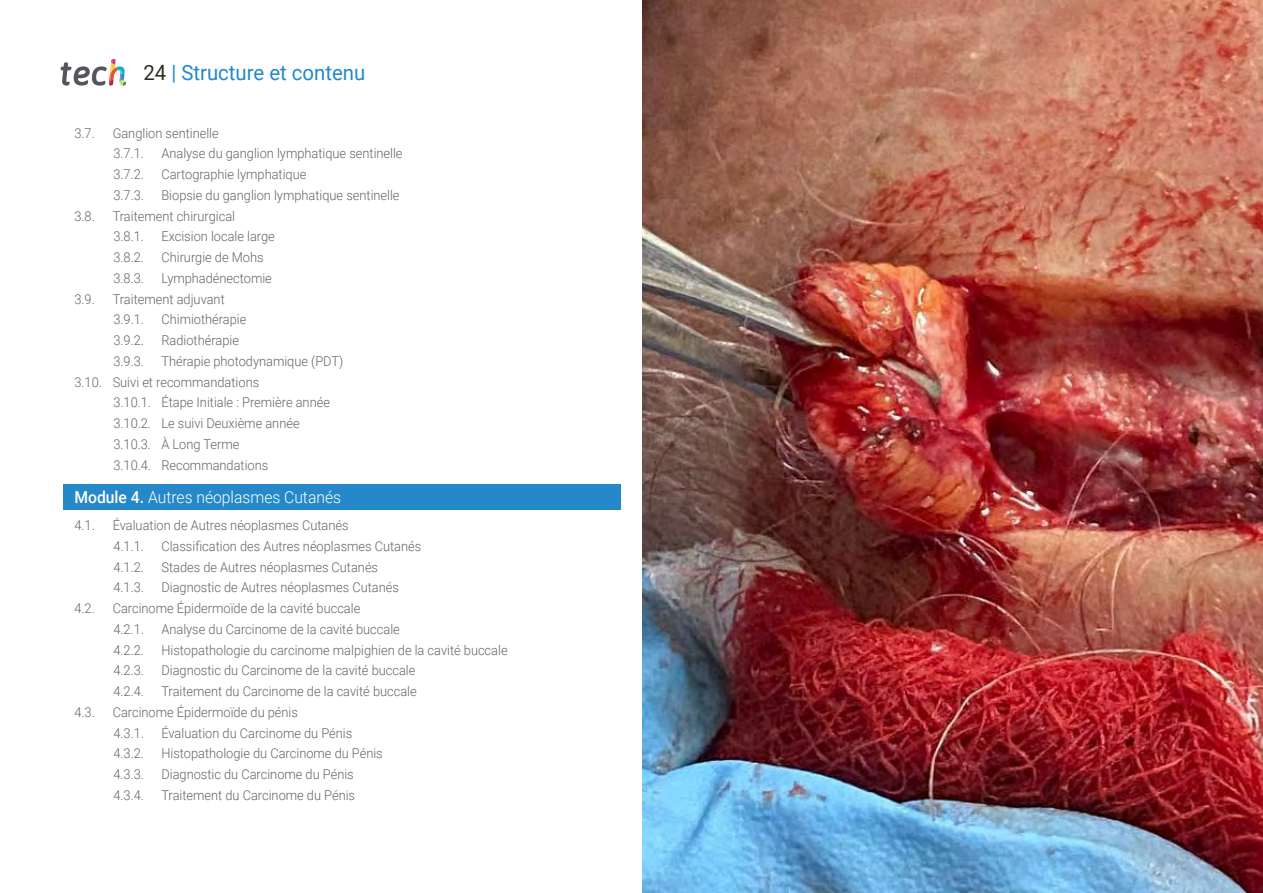
<style>
.page{position:relative;width:1263px;height:893px;background:#fff}
.page>*{position:absolute;margin:0;border:0;box-sizing:border-box;transform-origin:0 0}
.t1{font:21px "Roboto";color:#2488c9}
.t2{font:300 16.5px "Roboto";color:#fff;scale:.95 1}
.t3{font:300 13.5px/20.7px "Roboto";color:#61646a;scale:.95 1}
.s1{color:#312e20}
.s2{font-weight:500}
</style>
<div class="page">
<img style="left:642px;top:0;width:621px;height:893px">
<div style="left:63px;top:484px;width:558px;height:25px;background:#2488c9"></div>
<svg style="left:61px;top:59px;width:65px;height:27px"></svg>
<h1 class="t1" style="left:144px;top:57px;width:223px"><span class="s1">24</span> | Structure et contenu</h1>
<p class="t3" style="left:74px;top:122px;width:23px">3.7.</p>
<p class="t3" style="left:113px;top:122px;width:113px">Ganglion sentinelle<br>3.7.1.</p>
<p class="t3" style="left:161px;top:143px;width:255px">Analyse du ganglion lymphatique sentinelle</p>
<p class="t3" style="left:113px;top:164px;width:34px">3.7.2.</p>
<p class="t3" style="left:161px;top:164px;width:154px">Cartographie lymphatique</p>
<p class="t3" style="left:113px;top:184px;width:34px">3.7.3.</p>
<p class="t3" style="left:161px;top:184px;width:252px">Biopsie du ganglion lymphatique sentinelle</p>
<p class="t3" style="left:74px;top:205px;width:23px">3.8.</p>
<p class="t3" style="left:113px;top:205px;width:130px">Traitement chirurgical<br>3.8.1.</p>
<p class="t3" style="left:161px;top:226px;width:121px">Excision locale large</p>
<p class="t3" style="left:113px;top:247px;width:34px">3.8.2.</p>
<p class="t3" style="left:161px;top:247px;width:109px">Chirurgie de Mohs</p>
<p class="t3" style="left:113px;top:267px;width:34px">3.8.3.</p>
<p class="t3" style="left:161px;top:267px;width:118px">Lymphadénectomie</p>
<p class="t3" style="left:74px;top:288px;width:23px">3.9.</p>
<p class="t3" style="left:113px;top:288px;width:120px">Traitement adjuvant<br>3.9.1.</p>
<p class="t3" style="left:161px;top:309px;width:91px">Chimiothérapie</p>
<p class="t3" style="left:113px;top:330px;width:34px">3.9.2.</p>
<p class="t3" style="left:161px;top:330px;width:83px">Radiothérapie</p>
<p class="t3" style="left:113px;top:350px;width:34px">3.9.3.</p>
<p class="t3" style="left:74px;top:350px;width:285px;text-indent:87px">Thérapie photodynamique (PDT)<br>3.10. Suivi et recommandations</p>
<p class="t3" style="left:113px;top:392px;width:229px">3.10.1. Étape Initiale : Première année<br>3.10.2. Le suivi Deuxième année<br>3.10.3. À Long Terme<br>3.10.4. Recommandations</p>
<p class="t2" style="left:74px;top:485px;width:282px"><span class="s2">Module 4.</span> Autres néoplasmes Cutanés</p>
<p class="t3" style="left:74px;top:514px;width:23px">4.1.</p>
<p class="t3" style="left:113px;top:514px;width:250px">Évaluation de Autres néoplasmes Cutanés<br>4.1.1.</p>
<p class="t3" style="left:161px;top:535px;width:275px">Classification des Autres néoplasmes Cutanés</p>
<p class="t3" style="left:113px;top:556px;width:34px">4.1.2.</p>
<p class="t3" style="left:161px;top:556px;width:230px">Stades de Autres néoplasmes Cutanés</p>
<p class="t3" style="left:113px;top:577px;width:34px">4.1.3.</p>
<p class="t3" style="left:161px;top:577px;width:251px">Diagnostic de Autres néoplasmes Cutanés</p>
<p class="t3" style="left:74px;top:597px;width:23px">4.2.</p>
<p class="t3" style="left:113px;top:597px;width:262px">Carcinome Épidermoïde de la cavité buccale<br>4.2.1.</p>
<p class="t3" style="left:161px;top:618px;width:252px">Analyse du Carcinome de la cavité buccale</p>
<p class="t3" style="left:113px;top:639px;width:34px">4.2.2.</p>
<p class="t3" style="left:161px;top:639px;width:366px">Histopathologie du carcinome malpighien de la cavité buccale</p>
<p class="t3" style="left:113px;top:660px;width:34px">4.2.3.</p>
<p class="t3" style="left:161px;top:660px;width:269px">Diagnostic du Carcinome de la cavité buccale</p>
<p class="t3" style="left:113px;top:680px;width:34px">4.2.4.</p>
<p class="t3" style="left:161px;top:680px;width:270px">Traitement du Carcinome de la cavité buccale</p>
<p class="t3" style="left:74px;top:701px;width:23px">4.3.</p>
<p class="t3" style="left:113px;top:701px;width:197px">Carcinome Épidermoïde du pénis<br>4.3.1.</p>
<p class="t3" style="left:161px;top:722px;width:202px">Évaluation du Carcinome du Pénis</p>
<p class="t3" style="left:113px;top:743px;width:34px">4.3.2.</p>
<p class="t3" style="left:161px;top:743px;width:235px">Histopathologie du Carcinome du Pénis</p>
<p class="t3" style="left:113px;top:763px;width:34px">4.3.3.</p>
<p class="t3" style="left:161px;top:763px;width:204px">Diagnostic du Carcinome du Pénis</p>
<p class="t3" style="left:113px;top:784px;width:34px">4.3.4.</p>
<p class="t3" style="left:161px;top:784px;width:205px">Traitement du Carcinome du Pénis</p>
</div>
